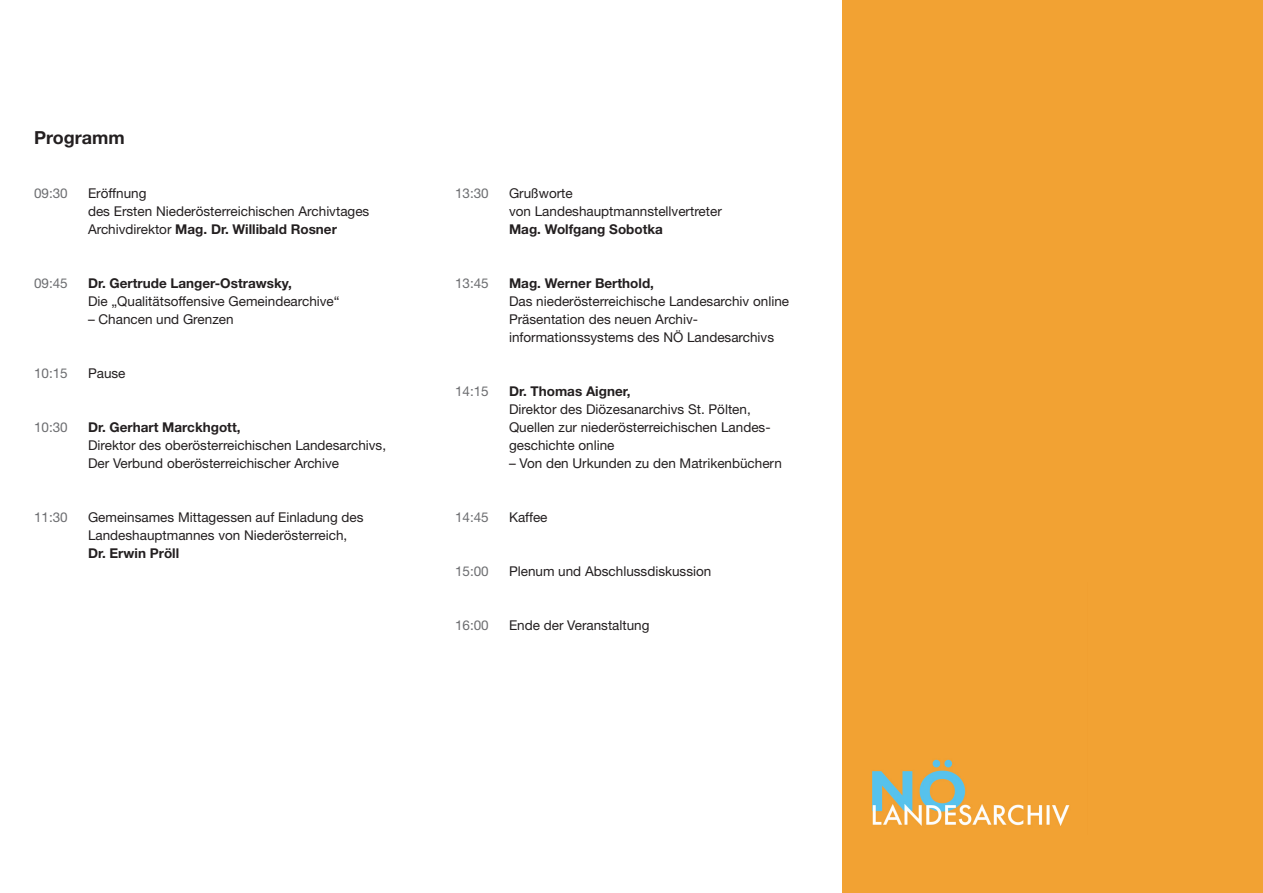
<style>
.page{position:relative;width:1263px;height:893px;background:#fff}
.page>*{position:absolute;margin:0;border:0;box-sizing:border-box;transform-origin:0 0}
.t1{font:700 18px "Helvetica Neue";color:#231f20}
.t2{font:13.5px/18px "Helvetica Neue";color:#231f20}
.t3{font:700 13.5px "Helvetica Neue";color:#231f20}
.t4{font:13.5px "Helvetica Neue";color:#6c6d70}
.s1{font-weight:700}
</style>
<div class="page">
<div style="left:842px;top:0;width:421px;height:893px;background:#f2a233"></div>
<img style="left:872px;top:759px;width:198px;height:67px">
<h1 class="t1" style="left:34px;top:126px;width:92px">Programm</h1>
<p class="t4" style="left:34px;top:185px;width:35px">09:30</p>
<p class="t2" style="left:88px;top:184px;width:283px">Eröffnung<br>des Ersten Niederösterreichischen Archivtages<br>Archivdirektor <span class="s1">Mag. Dr. Willibald Rosner</span></p>
<p class="t4" style="left:34px;top:275px;width:35px">09:45</p>
<p class="t3" style="left:88px;top:275px;width:205px">Dr. Gertrude Langer-Ostrawsky,</p>
<p class="t2" style="left:88px;top:292px;width:253px">Die „Qualitätsoffensive Gemeindearchive“</p>
<p class="t2" style="left:88px;top:310px;width:147px">– Chancen und Grenzen</p>
<p class="t4" style="left:34px;top:365px;width:35px">10:15</p>
<p class="t2" style="left:88px;top:364px;width:39px">Pause</p>
<p class="t4" style="left:34px;top:419px;width:35px">10:30</p>
<p class="t3" style="left:88px;top:419px;width:154px">Dr. Gerhart Marckhgott,</p>
<p class="t2" style="left:88px;top:436px;width:300px">Direktor des oberösterreichischen Landesarchivs,<br>Der Verbund oberösterreichischer Archive</p>
<p class="t4" style="left:34px;top:509px;width:35px">11:30</p>
<p class="t2" style="left:88px;top:508px;width:277px">Gemeinsames Mittagessen auf Einladung des<br>Landeshauptmannes von Niederösterreich,</p>
<p class="t3" style="left:88px;top:545px;width:93px">Dr. Erwin Pröll</p>
<p class="t4" style="left:455px;top:185px;width:35px">13:30</p>
<p class="t2" style="left:509px;top:184px;width:214px">Grußworte<br>von Landeshauptmannstellvertreter</p>
<p class="t3" style="left:509px;top:221px;width:155px">Mag. Wolfgang Sobotka</p>
<p class="t4" style="left:455px;top:275px;width:35px">13:45</p>
<p class="t3" style="left:509px;top:275px;width:146px">Mag. Werner Berthold,</p>
<p class="t2" style="left:509px;top:292px;width:282px">Das niederösterreichische Landesarchiv online<br>Präsentation des neuen Archiv&shy;informationssystems des NÖ Landesarchivs</p>
<p class="t4" style="left:455px;top:383px;width:35px">14:15</p>
<p class="t3" style="left:509px;top:383px;width:123px">Dr. Thomas Aigner,</p>
<p class="t2" style="left:509px;top:400px;width:263px">Direktor des Diözesanarchivs St. Pölten,<br>Quellen zur niederösterreichischen Landes&shy;geschichte online</p>
<p class="t2" style="left:509px;top:454px;width:274px">– Von den Urkunden zu den Matrikenbüchern</p>
<p class="t4" style="left:455px;top:509px;width:35px">14:45</p>
<p class="t2" style="left:509px;top:508px;width:40px">Kaffee</p>
<p class="t4" style="left:455px;top:563px;width:35px">15:00</p>
<p class="t2" style="left:509px;top:562px;width:204px">Plenum und Abschlussdiskussion</p>
<p class="t4" style="left:455px;top:617px;width:35px">16:00</p>
<p class="t2" style="left:509px;top:616px;width:142px">Ende der Veranstaltung</p>
</div>
